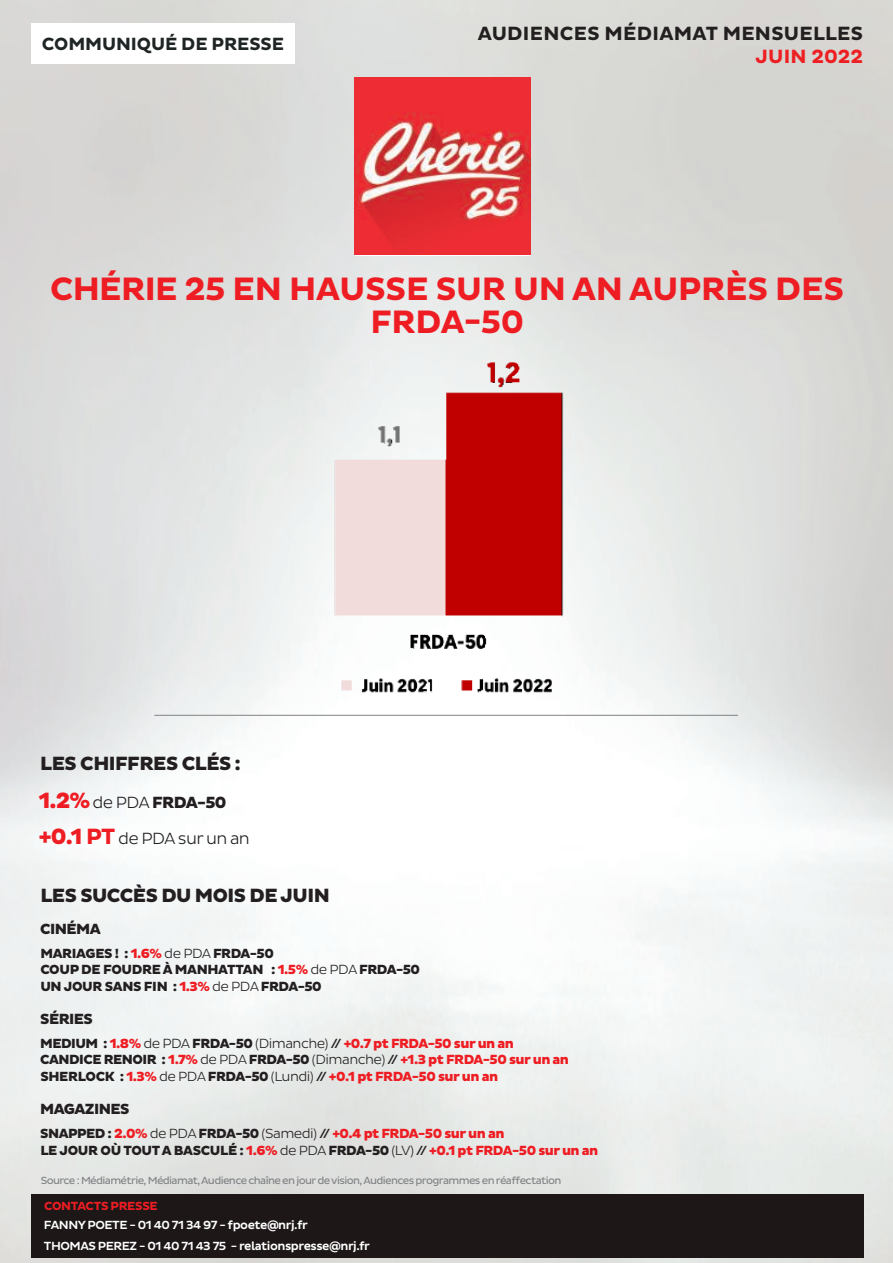
<style>
.page{position:relative;width:893px;height:1263px;background:#fff}
.page>*{position:absolute;margin:0;border:0;box-sizing:border-box;transform-origin:0 0}
.t1{font:700 33px/33px "Pluto Sans";letter-spacing:-.005em;color:#ee1d23;text-align:center}
.t2{font:800 19.5px "Pluto Sans";letter-spacing:-.025em;color:#231f20}
.t3{font:700 19.5px "Pluto Sans";letter-spacing:.015em;color:#231f20}
.t4{font:700 19.5px "Pluto Sans";letter-spacing:.005em;color:#ee1f23}
.t5{font:700 18px "Pluto Sans";letter-spacing:-.005em;color:#1f2424}
.t6{font:300 16.5px/36px "Pluto Sans";letter-spacing:-.04em;color:#231f20}
.t7{font:800 15px "Pluto Sans";letter-spacing:-.04em;color:#231f20}
.t8{font:800 13.5px/16.5px "Pluto Sans";letter-spacing:-.04em;color:#ee1d23}
.t9{font:800 13.5px/16.5px "Pluto Sans";letter-spacing:-.025em;color:#231f20}
.t10{font:500 12px/21px "Pluto Sans";letter-spacing:-.04em;color:#fff}
.t11{font:700 12px "Pluto Sans";letter-spacing:-.025em;color:#ee1d23}
.t12{font:10.5px "Pluto Sans";letter-spacing:-.06em;color:#808285}
.s1{font-weight:800;font-size:22.5px;color:#ee1d23}
.s2{font-weight:800}
.s3{font-weight:700;font-size:22.5px;color:#ee1d23}
.s4{color:#ee1d23}
.s5{font-weight:300}
.s6{color:#231f20}
.s7{font-weight:300;color:#231f20}
</style>
<div class="page">
<img style="left:0;top:0;width:805px;height:1263px">
<img style="left:805px;top:0;width:88px;height:1263px">
<div style="left:31px;top:1194px;width:832px;height:63px;background:#1d1718"></div>
<div style="left:31px;top:23px;width:264px;height:41px;background:#fff"></div>
<img style="left:60px;top:346px;width:739px;height:370px">
<img style="left:354px;top:77px;width:177px;height:177px">
<h3 class="t5" style="left:42px;top:34px;width:244px">COMMUNIQUÉ DE PRESSE</h3>
<h2 class="t3" style="left:478px;top:22px;width:387px">AUDIENCES MÉDIAMAT MENSUELLES</h2>
<h2 class="t4" style="left:755px;top:46px;width:109px">JUIN 2022</h2>
<h1 class="t1" style="left:50px;top:272px;width:796px">CHÉRIE 25 EN HAUSSE SUR UN AN AUPRÈS DES<br>FRDA-50</h1>
<h2 class="t2" style="left:40px;top:752px;width:202px">LES CHIFFRES CLÉS :</h2>
<p class="t6" style="left:39px;top:786px;width:213px"><span class="s1">1.2%</span> de PDA <span class="s2">FRDA-50 </span><span class="s1">+0.1</span> <span class="s3">PT</span> de PDA sur un an</p>
<h2 class="t2" style="left:41px;top:885px;width:291px">LES SUCCÈS DU MOIS DE JUIN</h2>
<p class="t7" style="left:40px;top:920px;width:62px">CINÉMA</p>
<p class="t9" style="left:40px;top:945px;width:381px">MARIAGES ! : <span class="s4">1.6%</span> <span class="s5">de PDA</span> FRDA-50<br>COUP DE FOUDRE À MANHATTAN : <span class="s4">1.5%</span> <span class="s5">de PDA</span> FRDA-50<br>UN JOUR SANS FIN : <span class="s4">1.3%</span> <span class="s5">de PDA</span> FRDA-50</p>
<p class="t7" style="left:40px;top:1010px;width:54px">SÉRIES</p>
<p class="t8" style="left:40px;top:1035px;width:530px"><span class="s6">MEDIUM :</span> 1.8% <span class="s7">de PDA</span> <span class="s6">FRDA-50</span> <span class="s7">(Dimanche)</span> <span class="s6">//</span> +0.7 pt FRDA-50 sur un an<br><span class="s6">CANDICE RENOIR :</span> 1.7% <span class="s7">de PDA</span> <span class="s6">FRDA-50</span> <span class="s7">(Dimanche)</span> <span class="s6">//</span> +1.3 pt FRDA-50 sur un an<br><span class="s6">SHERLOCK :</span> 1.3% <span class="s7">de PDA</span> <span class="s6">FRDA-50</span> <span class="s7">(Lundi)</span> <span class="s6">//</span> +0.1 pt FRDA-50 sur un an</p>
<p class="t7" style="left:40px;top:1100px;width:91px">MAGAZINES</p>
<p class="t8" style="left:40px;top:1125px;width:560px"><span class="s6">SNAPPED :</span> 2.0% <span class="s7">de PDA</span> <span class="s6">FRDA-50</span> <span class="s7">(Samedi)</span> <span class="s6">//</span> +0.4 pt FRDA-50 sur un an<br><span class="s6">LE JOUR OÙ TOUT A BASCULÉ :</span> 1.6% <span class="s7">de PDA</span> <span class="s6">FRDA-50</span> <span class="s7">(LV)</span> <span class="s6">//</span> +0.1 pt FRDA-50 sur un an</p>
<p class="t12" style="left:41px;top:1177px;width:522px">Source : Médiamétrie, Médiamat, Audience chaîne en jour de vision, Audiences programmes en réaffectation</p>
<p class="t11" style="left:44px;top:1199px;width:115px">CONTACTS PRESSE</p>
<p class="t10" style="left:44px;top:1215px;width:328px">FANNY POETE - 01 40 71 34 97 - fpoete@nrj.fr<br>THOMAS PEREZ - 01 40 71 43 75 - relationspresse@nrj.fr</p>
</div>
